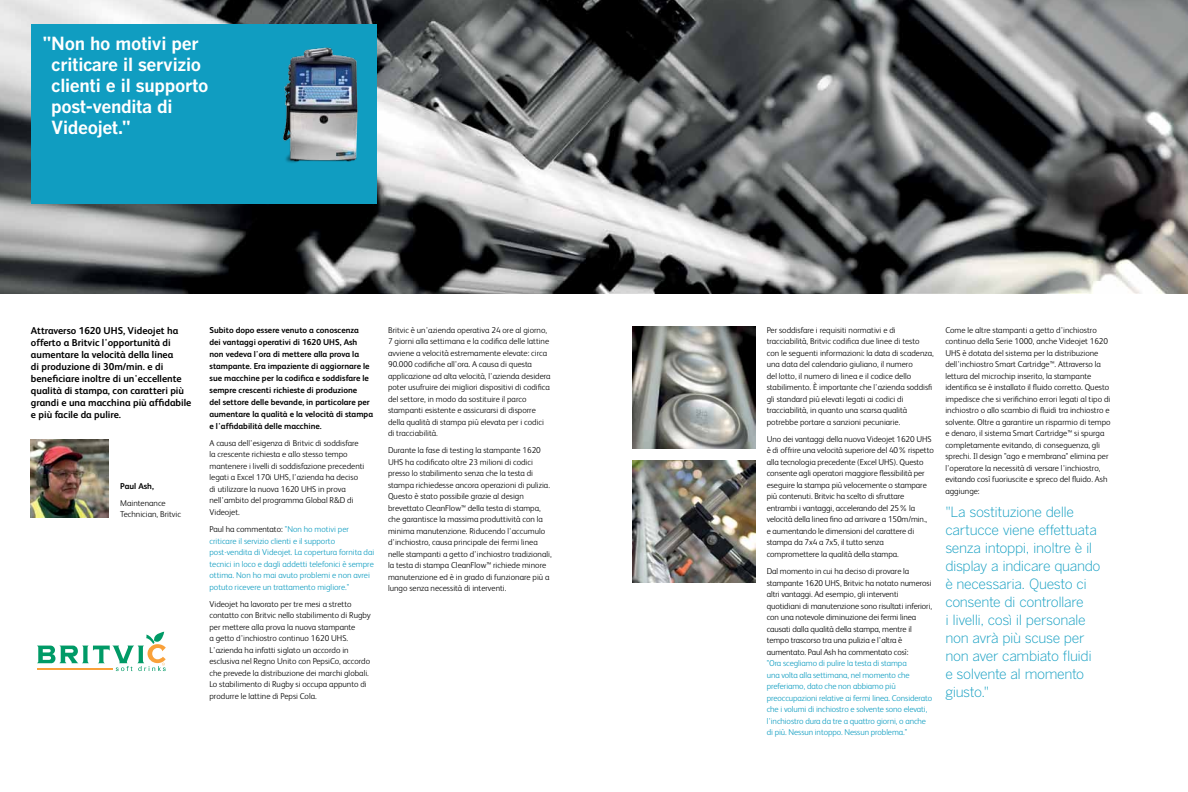
<style>
.page{position:relative;width:1188px;height:792px;background:#fff}
.page>*{position:absolute;margin:0;border:0;box-sizing:border-box;transform-origin:0 0}
.t1{font:18px/21px "Benton Got Bol";letter-spacing:-.02em;color:#fff}
.t2{font:14px/18px "Benton Got Lt";letter-spacing:-.03em;color:#109dc1}
.t3{font:700 10px/12px "FS Albert";color:#000}
.t4{font:300 8.5px/11.5px "FS Albert";color:#000}
.t5{font:300 8.5px/11.5px "FS Albert";letter-spacing:-.01em;color:#109dc1}
.t6{font:700 8.5px/12px "FS Albert";color:#000}
.s1{color:#000}
</style>
<div class="page">
<img style="left:0;top:0;width:1188px;height:294px">
<div style="left:31px;top:24px;width:346px;height:180px;background:#109dc1"></div>
<img style="left:283px;top:47px;width:75px;height:116px">
<svg style="left:37px;top:632px;width:129px;height:39px"></svg>
<img style="left:31px;top:440px;width:78px;height:77px">
<img style="left:633px;top:326px;width:122px;height:123px">
<img style="left:633px;top:460px;width:122px;height:122px">
<h1 class="t1" style="left:51px;top:32px;width:159px;text-indent:-9px">"Non ho motivi per criticare il servizio clienti e il supporto post-vendita di<br>Videojet."</h1>
<p class="t3" style="left:31px;top:324px;width:162px">Attraverso 1620 UHS, Videojet ha offerto a Britvic l'opportunità di aumentare la velocità della linea<br>di produzione di 30m/min. e di beneficiare inoltre di un'eccellente qualità di stampa, con caratteri più grandi e una macchina più affidabile e più facile da pulire.</p>
<p class="t4" style="left:767px;top:324px;width:169px">Per soddisfare i requisiti normativi e di tracciabilità, Britvic codifica due linee di testo con le seguenti informazioni: la data di scadenza, una data del calendario giuliano, il numero<br>del lotto, il numero di linea e il codice dello stabilimento. È importante che l'azienda soddisfi gli standard più elevati legati ai codici di tracciabilità, in quanto una scarsa qualità potrebbe portare a sanzioni pecuniarie.</p>
<p class="t4" style="left:767px;top:433px;width:169px">Uno dei vantaggi della nuova Videojet 1620 UHS è di offrire una velocità superiore del 40% rispetto alla tecnologia precedente (Excel UHS). Questo consente agli operatori maggiore flessibilità per eseguire la stampa più velocemente o stampare più contenuti. Britvic ha scelto di sfruttare entrambi i vantaggi, accelerando del 25% la velocità della linea fino ad arrivare a 150m/min.,<br>e aumentando le dimensioni del carattere di stampa da 7x4 a 7x5, il tutto senza compromettere la qualità della stampa.</p>
<p class="t4" style="left:767px;top:565px;width:167px">Dal momento in cui ha deciso di provare la stampante 1620 UHS, Britvic ha notato numerosi altri vantaggi. Ad esempio, gli interventi quotidiani di manutenzione sono risultati inferiori, con una notevole diminuzione dei fermi linea causati dalla qualità della stampa, mentre il tempo trascorso tra una pulizia e l'altra è aumentato. Paul Ash ha commentato così:</p>
<p class="t5" style="left:767px;top:657px;width:167px">"Ora scegliamo di pulire la testa di stampa<br>una volta alla settimana, nel momento che preferiamo, dato che non abbiamo più preoccupazioni relative ai fermi linea. Considerato che i volumi di inchiostro e solvente sono elevati, l'inchiostro dura da tre a quattro giorni, o anche di più. Nessun intoppo. Nessun problema."</p>
<p class="t6" style="left:210px;top:324px;width:165px">Subito dopo essere venuto a conoscenza<br>dei vantaggi operativi di 1620 UHS, Ash non vedeva l'ora di mettere alla prova la stampante. Era impaziente di aggiornare le sue macchine per la codifica e soddisfare le sempre crescenti richieste di produzione<br>del settore delle bevande, in particolare per aumentare la qualità e la velocità di stampa e l'affidabilità delle macchine.</p>
<p class="t4" style="left:210px;top:437px;width:156px">A causa dell'esigenza di Britvic di soddisfare la crescente richiesta e allo stesso tempo mantenere i livelli di soddisfazione precedenti legati a Excel 170i UHS, l'azienda ha deciso di utilizzare la nuova 1620 UHS in prova nell'ambito del programma Global R&amp;D di Videojet.</p>
<p class="t5" style="left:210px;top:523px;width:166px"><span class="s1">Paul ha commentato:</span> "Non ho motivi per criticare il servizio clienti e il supporto post-vendita di Videojet. La copertura fornita dai tecnici in loco e dagli addetti telefonici è sempre ottima. Non ho mai avuto problemi e non avrei potuto ricevere un trattamento migliore."</p>
<p class="t4" style="left:210px;top:598px;width:163px">Videojet ha lavorato per tre mesi a stretto contatto con Britvic nello stabilimento di Rugby per mettere alla prova la nuova stampante<br>a getto d'inchiostro continuo 1620 UHS.<br>L'azienda ha infatti siglato un accordo in esclusiva nel Regno Unito con PepsiCo, accordo che prevede la distribuzione dei marchi globali.<br>Lo stabilimento di Rugby si occupa appunto di produrre le lattine di Pepsi Cola.</p>
<p class="t4" style="left:388px;top:324px;width:164px">Britvic è un'azienda operativa 24 ore al giorno, 7 giorni alla settimana e la codifica delle lattine avviene a velocità estremamente elevate: circa 90.000 codifiche all'ora. A causa di questa applicazione ad alta velocità, l'azienda desidera poter usufruire dei migliori dispositivi di codifica del settore, in modo da sostituire il parco stampanti esistente e assicurarsi di disporre della qualità di stampa più elevata per i codici di tracciabilità.</p>
<p class="t4" style="left:388px;top:445px;width:165px">Durante la fase di testing la stampante 1620<br>UHS ha codificato oltre 23 milioni di codici presso lo stabilimento senza che la testa di stampa richiedesse ancora operazioni di pulizia.<br>Questo è stato possibile grazie al design brevettato CleanFlow™ della testa di stampa, che garantisce la massima produttività con la minima manutenzione. Riducendo l'accumulo d'inchiostro, causa principale dei fermi linea nelle stampanti a getto d'inchiostro tradizionali, la testa di stampa CleanFlow™ richiede minore manutenzione ed è in grado di funzionare più a lungo senza necessità di interventi.</p>
<p class="t6" style="left:120px;top:480px;width:35px">Paul Ash,</p>
<p class="t4" style="left:120px;top:497px;width:62px">Maintenance<br>Technician, Britvic</p>
<p class="t4" style="left:945px;top:324px;width:167px">Come le altre stampanti a getto d'inchiostro continuo della Serie 1000, anche Videojet 1620<br>UHS è dotata del sistema per la distribuzione dell'inchiostro Smart Cartridge™. Attraverso la lettura del microchip inserito, la stampante identifica se è installato il fluido corretto. Questo impedisce che si verifichino errori legati al tipo di inchiostro o allo scambio di fluidi tra inchiostro e solvente. Oltre a garantire un risparmio di tempo e denaro, il sistema Smart Cartridge™ si spurga completamente evitando, di conseguenza, gli sprechi. Il design "ago e membrana" elimina per l'operatore la necessità di versare l'inchiostro, evitando così fuoriuscite e spreco del fluido. Ash aggiunge:</p>
<p class="t2" style="left:945px;top:503px;width:157px">"La sostituzione delle cartucce viene effettuata senza intoppi, inoltre è il display a indicare quando è necessaria. Questo ci consente di controllare<br>i livelli, così il personale non avrà più scuse per non aver cambiato fluidi e solvente al momento giusto."</p>
</div>
